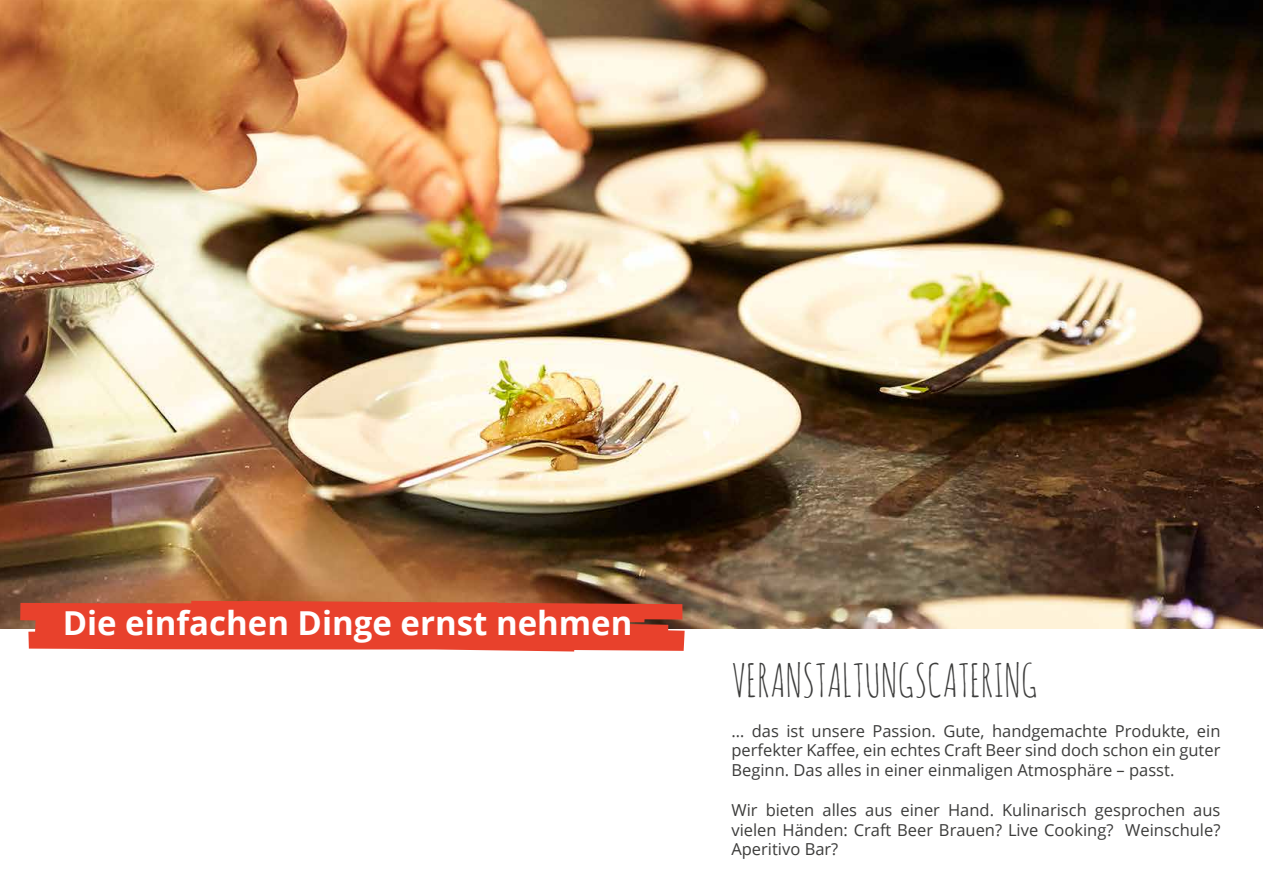
<style>
.page{position:relative;width:1263px;height:893px;background:#fff}
.page>*{position:absolute;margin:0;border:0;box-sizing:border-box;transform-origin:0 0}
.t1{font:45px "Amatic SC";color:#3c3c3b}
.t2{font:700 33px "Open Sans";color:#fff}
.t3{font:16.5px/19.8px "Open Sans";color:#3c3c3b;text-align:justify}
</style>
<div class="page">
<img style="left:0;top:0;width:1263px;height:628px">
<svg style="left:20px;top:601px;width:665px;height:50px;background:#e34833"></svg>
<h2 class="t2" style="left:63px;top:600px;width:571px">Die einfachen Dinge ernst nehmen</h2>
<h1 class="t1" style="left:731px;top:651px;width:308px">VERANSTALTUNGSCATERING</h1>
<p class="t3" style="left:731px;top:720px;width:491px">… das ist unsere Passion. Gute, handgemachte Produkte, ein perfekter Kaffee, ein echtes Craft Beer sind doch schon ein guter Beginn. Das alles in einer einmaligen Atmosphäre – passt.</p>
<p class="t3" style="left:731px;top:799px;width:490px">Wir bieten alles aus einer Hand. Kulinarisch gesprochen aus vielen Händen: Craft Beer Brauen? Live Cooking? Weinschule?<br>Aperitivo Bar?</p>
</div>
